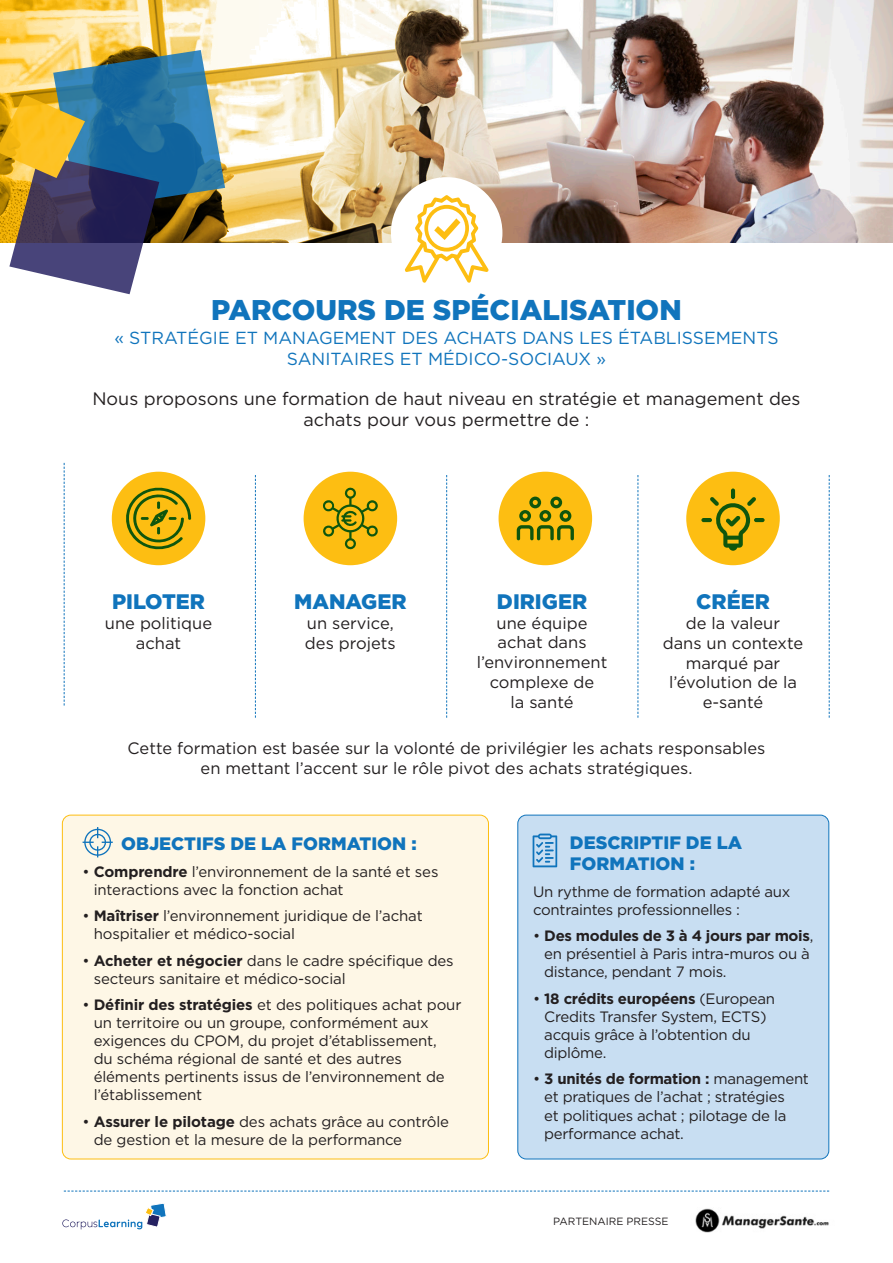
<style>
.page{position:relative;width:893px;height:1263px;background:#fff}
.page>*{position:absolute;margin:0;border:0;box-sizing:border-box;transform-origin:0 0}
.t1{font:900 28.5px "Gotham";color:#1074bc}
.t2{font:900 21px "Gotham";color:#1074bc}
.t3{font:18px/21.6px "Gotham";color:#231f20;text-align:center}
.t4{font:900 18px/21.6px "Gotham";color:#1074bc}
.t5{font:17.4px/21px "Gotham";color:#1074bc;text-align:center}
.t6{font:16.5px/19.8px "Gotham";color:#231f20;text-align:center}
.t7{font:15px/18px "Gotham";letter-spacing:-.01em;color:#231f20}
.t8{font:10.5px "Gotham";color:#231f20}
.s1{font-weight:700}
</style>
<div class="page">
<img style="left:523px;top:0;width:369px;height:242px">
<hr style="left:892px;top:0;width:1px;height:242px;background:#1074bc">
<img style="left:0;top:0;width:523px;height:242px">
<div style="left:62px;top:815px;width:426px;height:344px;background:#fef7e6;border-radius:9px"></div>
<div style="left:62px;top:815px;width:427px;height:344px;border:1px solid #fdbe12;border-radius:9px"></div>
<svg style="left:83px;top:827px;width:30px;height:30px"></svg>
<div style="left:518px;top:815px;width:311px;height:344px;background:#c8def2;border-radius:9px"></div>
<div style="left:517px;top:815px;width:312px;height:344px;border:1px solid #1074bc;border-radius:9px"></div>
<svg style="left:533px;top:833px;width:24px;height:34px"></svg>
<div style="left:304px;top:472px;width:93px;height:93px;background:#fdbe12;border-radius:50%"></div>
<svg style="left:323px;top:487px;width:55px;height:63px"></svg>
<div style="left:112px;top:472px;width:93px;height:93px;background:#fdbe12;border-radius:50%"></div>
<svg style="left:126px;top:487px;width:65px;height:63px"></svg>
<div style="left:499px;top:472px;width:93px;height:93px;background:#fdbe12;border-radius:50%"></div>
<svg style="left:517px;top:497px;width:57px;height:43px"></svg>
<div style="left:686px;top:472px;width:94px;height:93px;background:#fdbe12;border-radius:50%"></div>
<svg style="left:731px;top:488px;width:4px;height:11px"></svg>
<svg style="left:701px;top:518px;width:11px;height:4px"></svg>
<svg style="left:754px;top:518px;width:11px;height:4px"></svg>
<svg style="left:710px;top:497px;width:46px;height:54px"></svg>
<svg style="left:255px;top:475px;width:1px;height:243px"></svg>
<svg style="left:829px;top:475px;width:1px;height:243px"></svg>
<svg style="left:64px;top:463px;width:1px;height:242px"></svg>
<svg style="left:446px;top:475px;width:1px;height:243px"></svg>
<svg style="left:638px;top:475px;width:1px;height:243px"></svg>
<svg style="left:62px;top:1203px;width:104px;height:26px"></svg>
<svg style="left:0;top:50px;width:225px;height:244px;background:#77837e"></svg>
<svg style="left:64px;top:1191px;width:765px;height:1px"></svg>
<div style="left:391px;top:177px;width:111px;height:112px;background:#fff;border-radius:50%"></div>
<svg style="left:405px;top:195px;width:84px;height:88px"></svg>
<img style="left:695px;top:1208px;width:134px;height:25px">
<p class="t1" style="left:211px;top:293px;width:472px">PARCOURS DE SPÉCIALISATION</p>
<p class="t5" style="left:114px;top:327px;width:666px">« STRATÉGIE ET MANAGEMENT DES ACHATS DANS LES ÉTABLISSEMENTS<br>SANITAIRES ET MÉDICO-SOCIAUX »</p>
<p class="t3" style="left:92px;top:387px;width:710px">Nous proposons une formation de haut niveau en stratégie et management des achats pour vous permettre de :</p>
<p class="t2" style="left:112px;top:589px;width:94px">PILOTER</p>
<p class="t6" style="left:105px;top:613px;width:109px">une politique achat</p>
<p class="t2" style="left:294px;top:589px;width:114px">MANAGER</p>
<p class="t6" style="left:307px;top:613px;width:88px">un service,</p>
<p class="t6" style="left:305px;top:633px;width:92px">des projets</p>
<p class="t2" style="left:497px;top:589px;width:92px">DIRIGER</p>
<p class="t6" style="left:477px;top:612px;width:132px">une équipe achat dans l’environnement complexe de<br>la santé</p>
<p class="t2" style="left:696px;top:589px;width:75px">CRÉER</p>
<p class="t6" style="left:686px;top:613px;width:96px">de la valeur</p>
<p class="t6" style="left:663px;top:633px;width:142px">dans un contexte marqué par l’évolution de la e-santé</p>
<p class="t6" style="left:128px;top:738px;width:639px">Cette formation est basée sur la volonté de privilégier les achats responsables en mettant l’accent sur le rôle pivot des achats stratégiques.</p>
<p class="t4" style="left:121px;top:832px;width:297px">OBJECTIFS DE LA FORMATION :</p>
<p class="t7" style="left:94px;top:862px;width:346px;text-indent:-11px">• <span class="s1">Comprendre</span> l’environnement de la santé et ses interactions avec la fonction achat</p>
<p class="t7" style="left:94px;top:906px;width:331px;text-indent:-11px">• <span class="s1">Maîtriser</span> l’environnement juridique de l’achat hospitalier et médico-social</p>
<p class="t7" style="left:94px;top:951px;width:361px;text-indent:-11px">• <span class="s1">Acheter et négocier</span> dans le cadre spécifique des secteurs sanitaire et médico-social</p>
<p class="t7" style="left:94px;top:995px;width:369px;text-indent:-11px">• <span class="s1">Définir des stratégies</span> et des politiques achat pour un territoire ou un groupe, conformément aux exigences du CPOM, du projet d’établissement,<br>du schéma régional de santé et des autres éléments pertinents issus de l’environnement de l’établissement</p>
<p class="t7" style="left:94px;top:1112px;width:357px;text-indent:-11px">• <span class="s1">Assurer le pilotage</span> des achats grâce au contrôle de gestion et la mesure de la performance</p>
<p class="t4" style="left:570px;top:831px;width:174px">DESCRIPTIF DE LA<br>FORMATION :</p>
<p class="t7" style="left:533px;top:882px;width:259px">Un rythme de formation adapté aux contraintes professionnelles :</p>
<p class="t7" style="left:544px;top:927px;width:271px;text-indent:-11px">• <span class="s1">Des modules de 3 à 4 jours par mois</span>, en présentiel à Paris intra-muros ou à distance, pendant 7 mois.</p>
<p class="t7" style="left:544px;top:989px;width:232px;text-indent:-11px">• <span class="s1">18 crédits européens</span> (European<br>Credits Transfer System, ECTS) acquis grâce à l’obtention du diplôme.</p>
<p class="t7" style="left:544px;top:1070px;width:266px;text-indent:-11px">• <span class="s1">3 unités de formation :</span> management et pratiques de l’achat ; stratégies<br>et politiques achat ; pilotage de la performance achat.</p>
<p class="t8" style="left:553px;top:1215px;width:117px">PARTENAIRE PRESSE</p>
</div>
